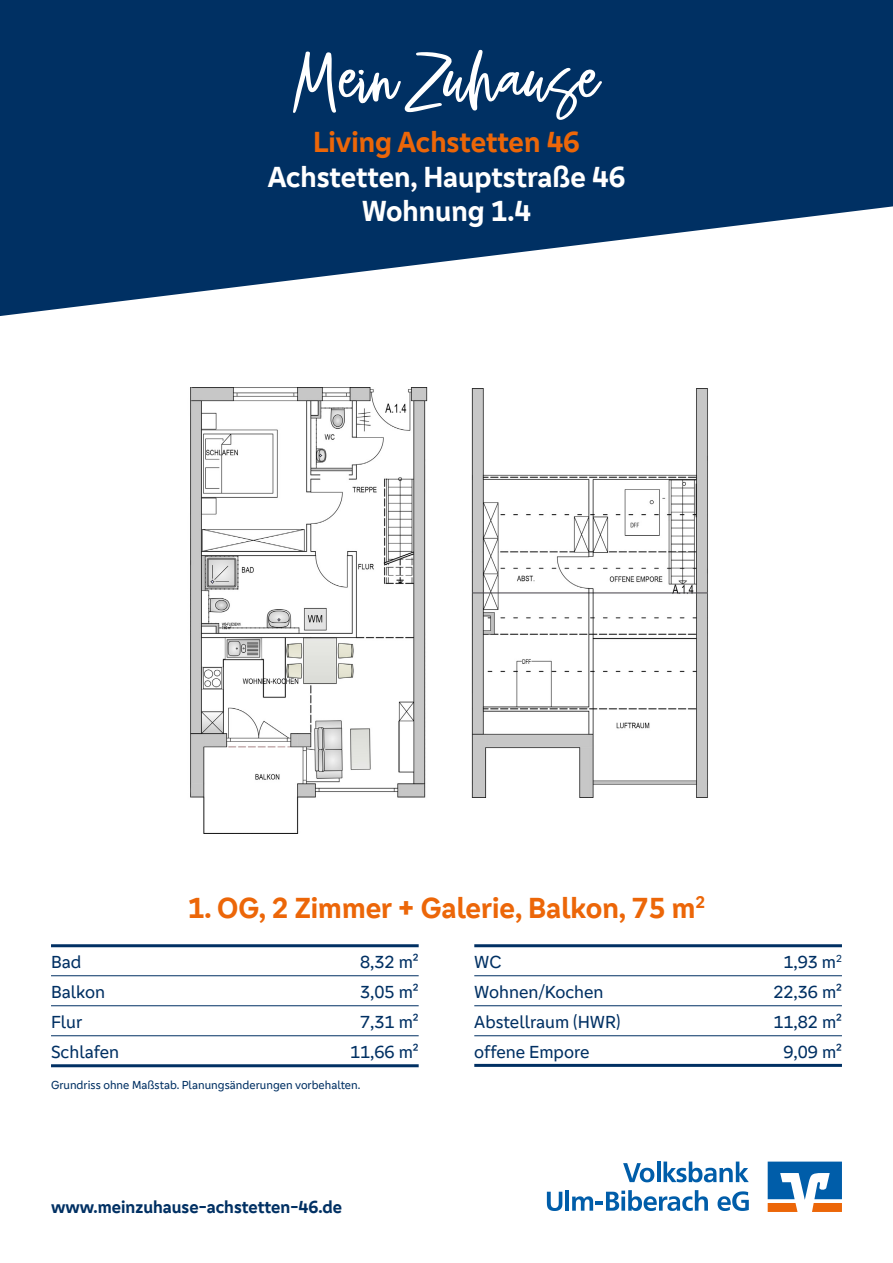
<style>
.page{position:relative;width:893px;height:1263px;background:#fff}
.page>*{position:absolute;margin:0;border:0;box-sizing:border-box;transform-origin:0 0}
.t1{font:96.45px "Sugar Melon";color:#fff}
.t2{font:700 30px "Genos GFG";color:#ec6608}
.t3{font:700 30px/34.5px "Genos GFG";color:#fff;text-align:center}
.t4{font:18px/30px "Genos GFG";color:#003063}
.t5{font:700 18px "Genos GFG";color:#003063}
.t6{font:12px "Genos GFG";color:#003063}
</style>
<div class="page">
<svg style="left:768px;top:1161px;width:74px;height:51px"></svg>
<svg style="left:623px;top:1163px;width:31px;height:19px"></svg>
<hr style="left:657px;top:1161px;width:3px;height:21px;background:#005da9">
<svg style="left:663px;top:1161px;width:86px;height:21px"></svg>
<svg style="left:547px;top:1192px;width:15px;height:19px"></svg>
<hr style="left:565px;top:1190px;width:4px;height:21px;background:#005da9">
<svg style="left:572px;top:1190px;width:136px;height:21px"></svg>
<svg style="left:717px;top:1191px;width:32px;height:20px"></svg>
<hr style="left:51px;top:944px;width:368px;height:3px;background:#003063">
<hr style="left:51px;top:975px;width:368px;height:1px;background:#003063">
<hr style="left:51px;top:1005px;width:368px;height:1px;background:#003063">
<hr style="left:51px;top:1035px;width:368px;height:1px;background:#003063">
<hr style="left:51px;top:1064px;width:368px;height:3px;background:#003063">
<hr style="left:474px;top:944px;width:368px;height:3px;background:#003063">
<hr style="left:474px;top:975px;width:368px;height:1px;background:#003063">
<hr style="left:474px;top:1005px;width:368px;height:1px;background:#003063">
<hr style="left:474px;top:1035px;width:368px;height:1px;background:#003063">
<hr style="left:474px;top:1064px;width:368px;height:3px;background:#003063">
<img style="left:190px;top:387px;width:238px;height:446px">
<img style="left:471px;top:388px;width:237px;height:410px">
<svg style="left:0;top:0;width:893px;height:316px;fill:#003063"></svg>
<h1 class="t1" style="left:293px;top:38px;width:308px">Mein Zuhause</h1>
<h2 class="t2" style="left:313px;top:124px;width:268px">Living Achstetten 46</h2>
<h2 class="t3" style="left:268px;top:159px;width:359px">Achstetten, Hauptstraße 46<br>Wohnung 1.4</h2>
<h2 class="t2" style="left:188px;top:890px;width:519px">1. OG, 2 Zimmer + Galerie, Balkon, 75 m<sup>2</sup></h2>
<p class="t4" style="left:51px;top:947px;width:70px">Bad<br>Balkon<br>Flur<br>Schlafen</p>
<p class="t4" style="left:350px;top:947px;width:70px;text-align:center">8,32 m²<br>3,05 m²<br>7,31 m²<br>11,66 m²</p>
<p class="t4" style="left:474px;top:947px;width:148px">WC<br>Wohnen/Kochen<br>Abstellraum (HWR) offene Empore</p>
<p class="t4" style="left:773px;top:947px;width:70px;text-align:center">1,93 m<sup>2<br></sup>22,36 m²<br>11,82 m²<br>9,09 m²</p>
<p class="t6" style="left:51px;top:1077px;width:311px">Grundriss ohne Maßstab. Planungsänderungen vorbehalten.</p>
<p class="t5" style="left:51px;top:1196px;width:293px">www.meinzuhause-achstetten-46.de</p>
</div>
